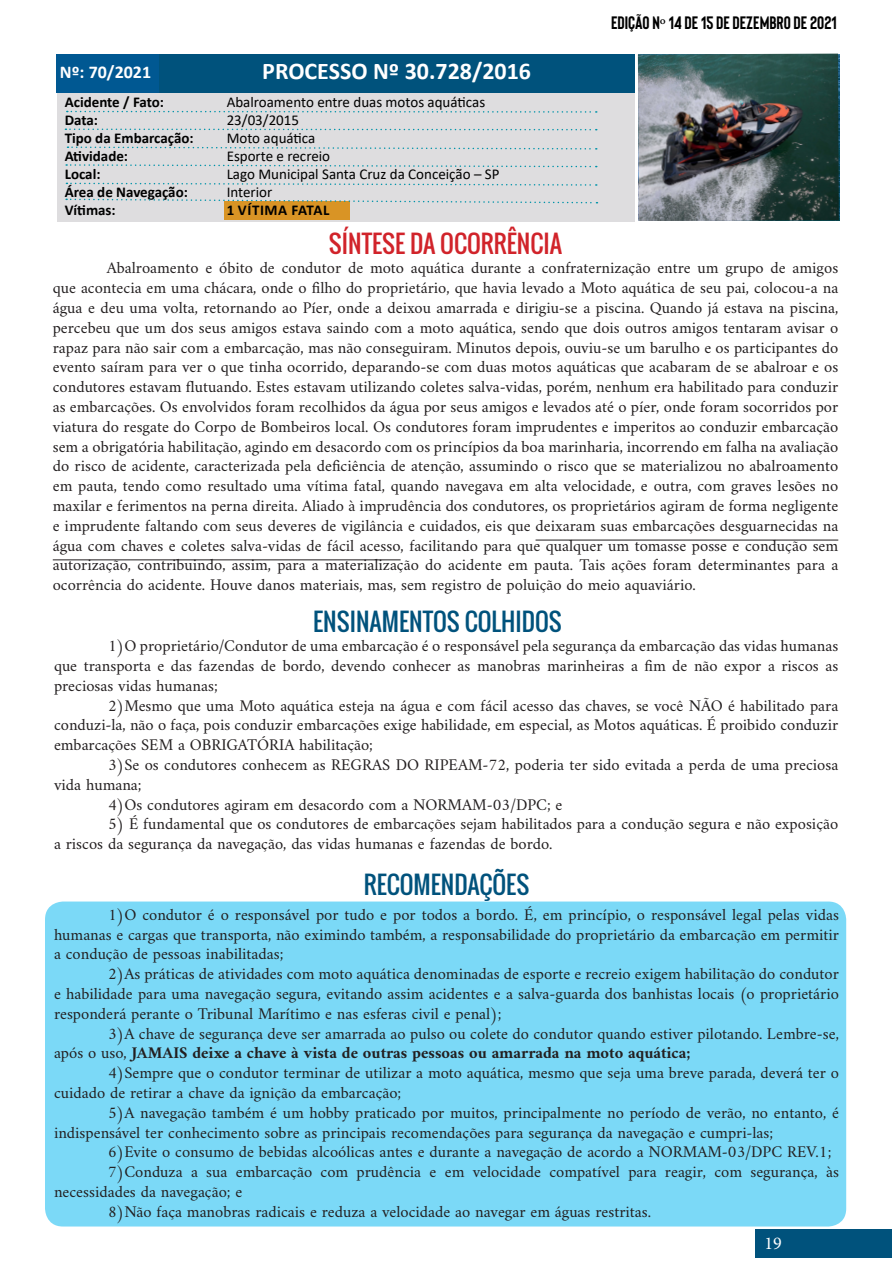
<style>
.page{position:relative;width:893px;height:1263px;background:#fff}
.page>*{position:absolute;margin:0;border:0;box-sizing:border-box;transform-origin:0 0}
.t1{font:24px "Oswald";color:#00527c}
.t2{font:700 24px "Calibri";color:#fff}
.t3{font:24px "Oswald";color:#d1232a}
.t4{font:700 18px "Bison";color:#000}
.t5{font:700 18px "Calibri";color:#fff}
.t6{font:18px "Minion Pro";color:#fff}
.t7{font:16.5px/19.8px "Amiri";color:#231f20;text-align:justify}
.t8{font:15px "Calibri";color:#000}
.t9{font:700 15px "Calibri";color:#000}
.t10{font:700 15px "Calibri";letter-spacing:.04em;color:#000}
.s1{font-family:"Minion Pro";font-weight:400}
.s2{font-weight:700}
</style>
<div class="page">
<div style="left:755px;top:1230px;width:137px;height:28px;background:#00527c"></div>
<div style="left:45px;top:901px;width:801px;height:325px;background:#7bd9f7;border-radius:18px"></div>
<div style="left:57px;top:54px;width:577px;height:167px;background:#dedddf"></div>
<div style="left:159px;top:54px;width:475px;height:38px;background:#00527c"></div>
<svg style="left:67px;top:111px;width:530px;height:2px"></svg>
<svg style="left:65px;top:128px;width:532px;height:2px"></svg>
<svg style="left:68px;top:146px;width:529px;height:4px"></svg>
<svg style="left:66px;top:164px;width:531px;height:4px"></svg>
<svg style="left:66px;top:182px;width:531px;height:4px"></svg>
<svg style="left:66px;top:198px;width:531px;height:6px"></svg>
<img style="left:638px;top:54px;width:201px;height:167px">
<hr style="left:536px;top:540px;width:302px;height:1px;background:#231f20">
<hr style="left:53px;top:559px;width:348px;height:1px;background:#231f20">
<div style="left:56px;top:54px;width:103px;height:38px;background:#005892"></div>
<p class="t5" style="left:60px;top:60px;width:93px">Nº: 70/2021</p>
<h1 class="t2" style="left:262px;top:54px;width:270px">PROCESSO Nº 30.728/2016</h1>
<p class="t9" style="left:65px;top:92px;width:101px">Acidente / Fato:</p>
<p class="t8" style="left:227px;top:92px;width:260px">Abalroamento entre duas motos aquáticas</p>
<p class="t9" style="left:65px;top:110px;width:35px">Data:</p>
<p class="t8" style="left:227px;top:110px;width:74px">23/03/2015</p>
<p class="t9" style="left:65px;top:128px;width:130px">Tipo da Embarcação:</p>
<p class="t8" style="left:227px;top:128px;width:90px">Moto aquática</p>
<p class="t9" style="left:65px;top:146px;width:65px">Atividade:</p>
<p class="t8" style="left:227px;top:146px;width:105px">Esporte e recreio</p>
<p class="t9" style="left:65px;top:164px;width:37px">Local:</p>
<p class="t8" style="left:227px;top:164px;width:274px">Lago Municipal Santa Cruz da Conceição – SP</p>
<p class="t9" style="left:65px;top:182px;width:125px">Área de Navegação:</p>
<p class="t8" style="left:227px;top:182px;width:47px">Interior</p>
<p class="t9" style="left:65px;top:200px;width:53px">Vítimas:</p>
<p class="t10" style="left:227px;top:200px;width:104px">1 VÍTIMA FATAL</p>
<h1 class="t3" style="left:329px;top:225px;width:235px">SÍNTESE DA OCORRÊNCIA</h1>
<p class="t4" style="left:611px;top:13px;width:227px">EDIÇÃO N<span class="s1">º</span> 14 DE 15 DE DEZEMBRO DE 2021</p>
<p class="t7" style="left:53px;top:258px;width:787px;text-indent:54px">Abalroamento e óbito de condutor de moto aquática durante a confraternização entre um grupo de amigos que acontecia em uma chácara, onde o filho do proprietário, que havia levado a Moto aquática de seu pai, colocou-a na água e deu uma volta, retornando ao Píer, onde a deixou amarrada e dirigiu-se a piscina. Quando já estava na piscina, percebeu que um dos seus amigos estava saindo com a moto aquática, sendo que dois outros amigos tentaram avisar o rapaz para não sair com a embarcação, mas não conseguiram. Minutos depois, ouviu-se um barulho e os participantes do evento saíram para ver o que tinha ocorrido, deparando-se com duas motos aquáticas que acabaram de se abalroar e os condutores estavam flutuando. Estes estavam utilizando coletes salva-vidas, porém, nenhum era habilitado para conduzir as embarcações. Os envolvidos foram recolhidos da água por seus amigos e levados até o píer, onde foram socorridos por viatura do resgate do Corpo de Bombeiros local. Os condutores foram imprudentes e imperitos ao conduzir embarcação sem a obrigatória habilitação, agindo em desacordo com os princípios da boa marinharia, incorrendo em falha na avaliação do risco de acidente, caracterizada pela deficiência de atenção, assumindo o risco que se materializou no abalroamento em pauta, tendo como resultado uma vítima fatal, quando navegava em alta velocidade, e outra, com graves lesões no maxilar e ferimentos na perna direita. Aliado à imprudência dos condutores, os proprietários agiram de forma negligente e imprudente faltando com seus deveres de vigilância e cuidados, eis que deixaram suas embarcações desguarnecidas na água com chaves e coletes salva-vidas de fácil acesso, facilitando para que qualquer um tomasse posse e condução sem autorização, contribuindo, assim, para a materialização do acidente em pauta. Tais ações foram determinantes para a ocorrência do acidente. Houve danos materiais, mas, sem registro de poluição do meio aquaviário.</p>
<h1 class="t1" style="left:313px;top:604px;width:250px">ENSINAMENTOS COLHIDOS</h1>
<p class="t7" style="left:54px;top:635px;width:786px;text-indent:54px">1)O proprietário/Condutor de uma embarcação é o responsável pela segurança da embarcação das vidas humanas que transporta e das fazendas de bordo, devendo conhecer as manobras marinheiras a fim de não expor a riscos as preciosas vidas humanas;</p>
<p class="t7" style="left:54px;top:695px;width:786px;text-indent:54px">2)Mesmo que uma Moto aquática esteja na água e com fácil acesso das chaves, se você NÃO é habilitado para conduzi-la, não o faça, pois conduzir embarcações exige habilidade, em especial, as Motos aquáticas. É proibido conduzir embarcações SEM a OBRIGATÓRIA habilitação;</p>
<p class="t7" style="left:108px;top:754px;width:732px">3)Se os condutores conhecem as REGRAS DO RIPEAM-72, poderia ter sido evitada a perda de uma preciosa</p>
<p class="t7" style="left:54px;top:774px;width:89px">vida humana;</p>
<p class="t7" style="left:108px;top:794px;width:456px">4)Os condutores agiram em desacordo com a NORMAM-03/DPC; e</p>
<p class="t7" style="left:54px;top:814px;width:786px;text-indent:54px">5) É fundamental que os condutores de embarcações sejam habilitados para a condução segura e não exposição a riscos da segurança da navegação, das vidas humanas e fazendas de bordo.</p>
<h1 class="t1" style="left:364px;top:867px;width:167px">RECOMENDAÇÕES</h1>
<p class="t7" style="left:54px;top:904px;width:786px;text-indent:54px">1)O condutor é o responsável por tudo e por todos a bordo. É, em princípio, o responsável legal pelas vidas humanas e cargas que transporta, não eximindo também, a responsabilidade do proprietário da embarcação em permitir a condução de pessoas inabilitadas;</p>
<p class="t7" style="left:54px;top:964px;width:786px;text-indent:54px">2)As práticas de atividades com moto aquática denominadas de esporte e recreio exigem habilitação do condutor e habilidade para uma navegação segura, evitando assim acidentes e a salva-guarda dos banhistas locais (o proprietário responderá perante o Tribunal Marítimo e nas esferas civil e penal);</p>
<p class="t7" style="left:54px;top:1023px;width:786px;text-indent:54px">3)A chave de segurança deve ser amarrada ao pulso ou colete do condutor quando estiver pilotando. Lembre-se, após o uso, <span class="s2">JAMAIS deixe a chave à vista de outras pessoas ou amarrada na moto aquática;</span></p>
<p class="t7" style="left:54px;top:1063px;width:786px;text-indent:54px">4)Sempre que o condutor terminar de utilizar a moto aquática, mesmo que seja uma breve parada, deverá ter o cuidado de retirar a chave da ignição da embarcação;</p>
<p class="t7" style="left:54px;top:1102px;width:786px;text-indent:54px">5)A navegação também é um hobby praticado por muitos, principalmente no período de verão, no entanto, é indispensável ter conhecimento sobre as principais recomendações para segurança da navegação e cumpri-las;</p>
<p class="t7" style="left:108px;top:1142px;width:725px">6)Evite o consumo de bebidas alcoólicas antes e durante a navegação de acordo a NORMAM-03/DPC REV.1;</p>
<p class="t7" style="left:108px;top:1162px;width:732px">7)Conduza a sua embarcação com prudência e em velocidade compatível para reagir, com segurança, às</p>
<p class="t7" style="left:54px;top:1181px;width:190px">necessidades da navegação; e</p>
<p class="t7" style="left:108px;top:1201px;width:545px">8)Não faça manobras radicais e reduza a velocidade ao navegar em águas restritas.</p>
<p class="t6" style="left:764px;top:1231px;width:19px">19</p>
</div>
